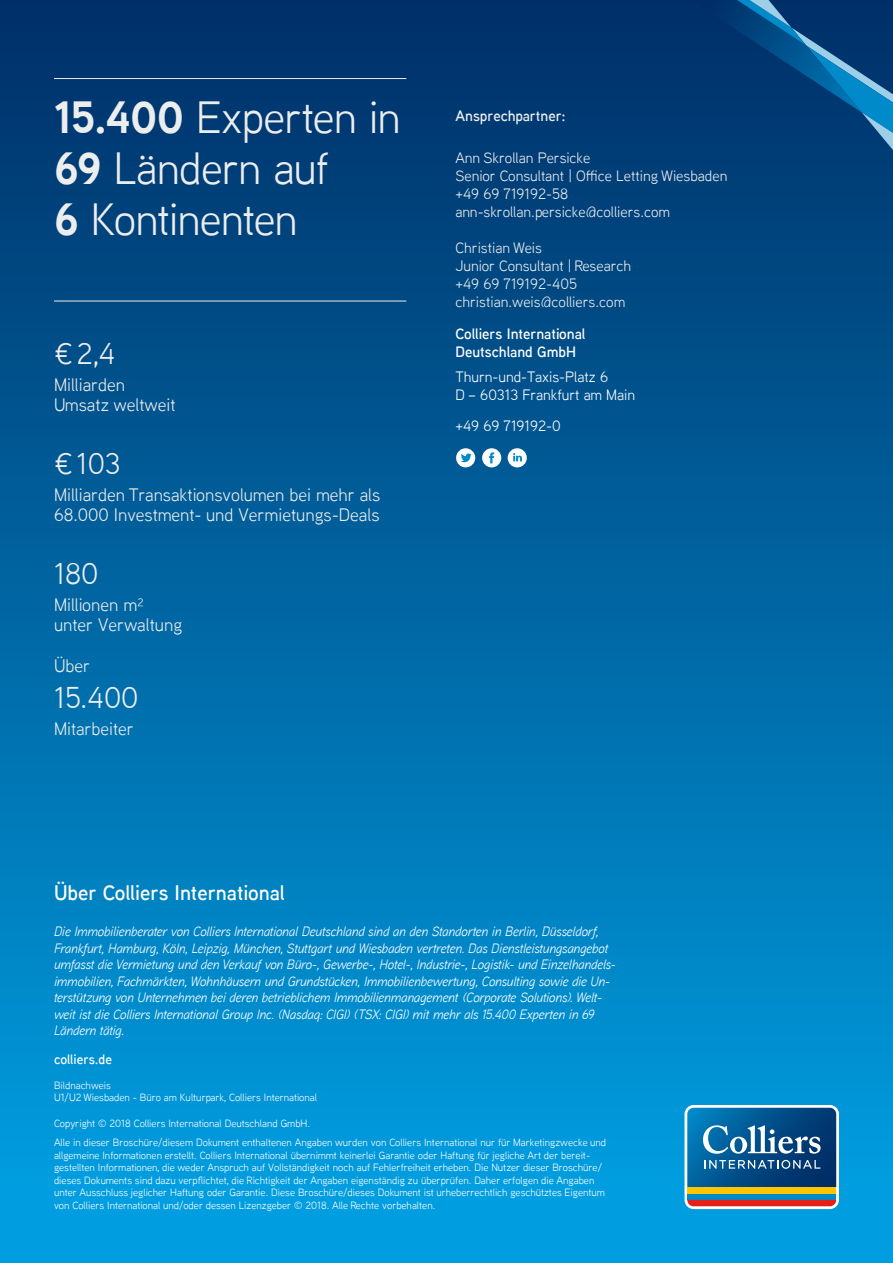
<style>
.page{position:relative;width:893px;height:1263px;background:#fff}
.page>*{position:absolute;margin:0;border:0;box-sizing:border-box;transform-origin:0 0}
.t1{font:45px/51px "Aaux Next";letter-spacing:-.02em;color:#eceded}
.t2{font:30px "Aaux Next";color:#eceded}
.t3{font:600 21px "Aaux Next";color:#fff}
.t4{font:18px/20.2px "Aaux Next";color:#eceded}
.t5{font:15px/18px "Aaux Next";color:#eceded}
.t6{font:15px/18px "Aaux Next";color:#fff}
.t7{font:600 15px/18px "Aaux Next";color:#fff}
.t8{font:600 15px "Aaux Next";color:#eceded}
.t9{font:italic 13.5px/16.5px "Aaux Next";letter-spacing:-.005em;color:#fff}
.t10{font:600 13.5px "Aaux Next";color:#fff}
.t11{font:10.5px/12.6px "Aaux Next";color:#fff}
.s1{font-weight:700}
</style>
<div class="page">
<div style="left:0;top:0;width:893px;height:1263px;background:linear-gradient(to bottom,#002e66,#00a3e6)"></div>
<svg style="left:691px;top:0;width:202px;height:150px;background:#06447d"></svg>
<div style="left:482px;top:448px;width:19px;height:19px;background:#fff;border-radius:50%"></div>
<svg style="left:489px;top:452px;width:5px;height:11px"></svg>
<div style="left:508px;top:448px;width:19px;height:19px;background:#fff;border-radius:50%"></div>
<svg style="left:513px;top:453px;width:9px;height:8px"></svg>
<div style="left:456px;top:448px;width:19px;height:19px;background:#fff;border-radius:50%"></div>
<svg style="left:461px;top:453px;width:11px;height:10px"></svg>
<svg style="left:684px;top:1105px;width:155px;height:104px;background:#487591"></svg>
<hr style="left:54px;top:78px;width:352px;height:1px;background:#eceded">
<hr style="left:54px;top:301px;width:352px;height:1px;background:#eceded">
<h1 class="t1" style="left:54px;top:90px;width:348px"><span class="s1">15.400</span> Experten in<br><span class="s1">69</span> Ländern auf<br><span class="s1">6</span> Kontinenten</h1>
<h2 class="t2" style="left:54px;top:333px;width:63px">¤2,4</h2>
<h3 class="t4" style="left:54px;top:374px;width:123px">Milliarden<br>Umsatz weltweit</h3>
<h2 class="t2" style="left:54px;top:443px;width:68px">¤103</h2>
<h3 class="t4" style="left:54px;top:484px;width:328px">Milliarden Transaktionsvolumen bei mehr als<br>68.000 Investment- und Vermietungs-Deals</h3>
<h2 class="t2" style="left:54px;top:553px;width:46px">180</h2>
<h3 class="t4" style="left:54px;top:594px;width:130px">Millionen m² unter Verwaltung</h3>
<h3 class="t4" style="left:54px;top:655px;width:38px">Über</h3>
<h2 class="t2" style="left:54px;top:677px;width:86px">15.400</h2>
<h3 class="t4" style="left:54px;top:718px;width:81px">Mitarbeiter</h3>
<h3 class="t8" style="left:455px;top:105px;width:112px">Ansprechpartner:</h3>
<h3 class="t5" style="left:455px;top:149px;width:273px">Ann Skrollan Persicke<br>Senior Consultant | Office Letting Wiesbaden +49 69 719192-58 ann-skrollan.persicke@colliers.com</h3>
<h3 class="t5" style="left:455px;top:239px;width:177px">Christian Weis<br>Junior Consultant | Research +49 69 719192-405 christian.weis@colliers.com</h3>
<h3 class="t7" style="left:455px;top:324px;width:132px">Colliers International<br>Deutschland GmbH</h3>
<h3 class="t6" style="left:455px;top:367px;width:181px">Thurn-und-Taxis-Platz 6<br>D – 60313 Frankfurt am Main</h3>
<h3 class="t6" style="left:455px;top:416px;width:107px">+49 69 719192-0</h3>
<h3 class="t3" style="left:54px;top:878px;width:232px">Über Colliers International</h3>
<p class="t9" style="left:54px;top:923px;width:563px">Die Immobilienberater von Colliers International Deutschland sind an den Standorten in Berlin, Düsseldorf, Frankfurt, Hamburg, Köln, Leipzig, München, Stuttgart und Wiesbaden vertreten. Das Dienstleistungsangebot umfasst die Vermietung und den Verkauf von Büro-, Gewerbe-, Hotel-, Industrie-, Logistik- und Einzelhandels&shy;immobilien, Fachmärkten, Wohnhäusern und Grundstücken, Immobilienbewertung, Consulting sowie die Un&shy;terstützung von Unternehmen bei deren betrieblichem Immobilienmanagement (Corporate Solutions). Welt&shy;weit ist die Colliers International Group Inc. (Nasdaq: CIGI) (TSX: CIGI) mit mehr als 15.400 Experten in 69<br>Ländern tätig.</p>
<p class="t10" style="left:54px;top:1050px;width:60px">colliers.de</p>
<p class="t11" style="left:54px;top:1079px;width:265px;line-height:12px">Bildnachweis<br>U1/U2 Wiesbaden - Büro am Kulturpark, Colliers International</p>
<p class="t11" style="left:54px;top:1113px;width:554px;line-height:19.4px">Copyright © 2018 Colliers International Deutschland GmbH.<br>Alle in dieser Broschüre/diesem Dokument enthaltenen Angaben wurden von Colliers International nur für Marketingzwecke und</p>
<p class="t11" style="left:54px;top:1148px;width:552px">allgemeine Informationen erstellt. Colliers International übernimmt keinerlei Garantie oder Haftung für jegliche Art der bereit&shy;gestellten Informationen, die weder Anspruch auf Vollständigkeit noch auf Fehlerfreiheit erheben. Die Nutzer dieser Broschüre/ dieses Dokuments sind dazu verpflichtet, die Richtigkeit der Angaben eigenständig zu überprüfen. Daher erfolgen die Angaben unter Ausschluss jeglicher Haftung oder Garantie. Diese Broschüre/dieses Dokument ist urheberrechtlich geschütztes Eigentum von Colliers International und/oder dessen Lizenzgeber © 2018. Alle Rechte vorbehalten.</p>
</div>
